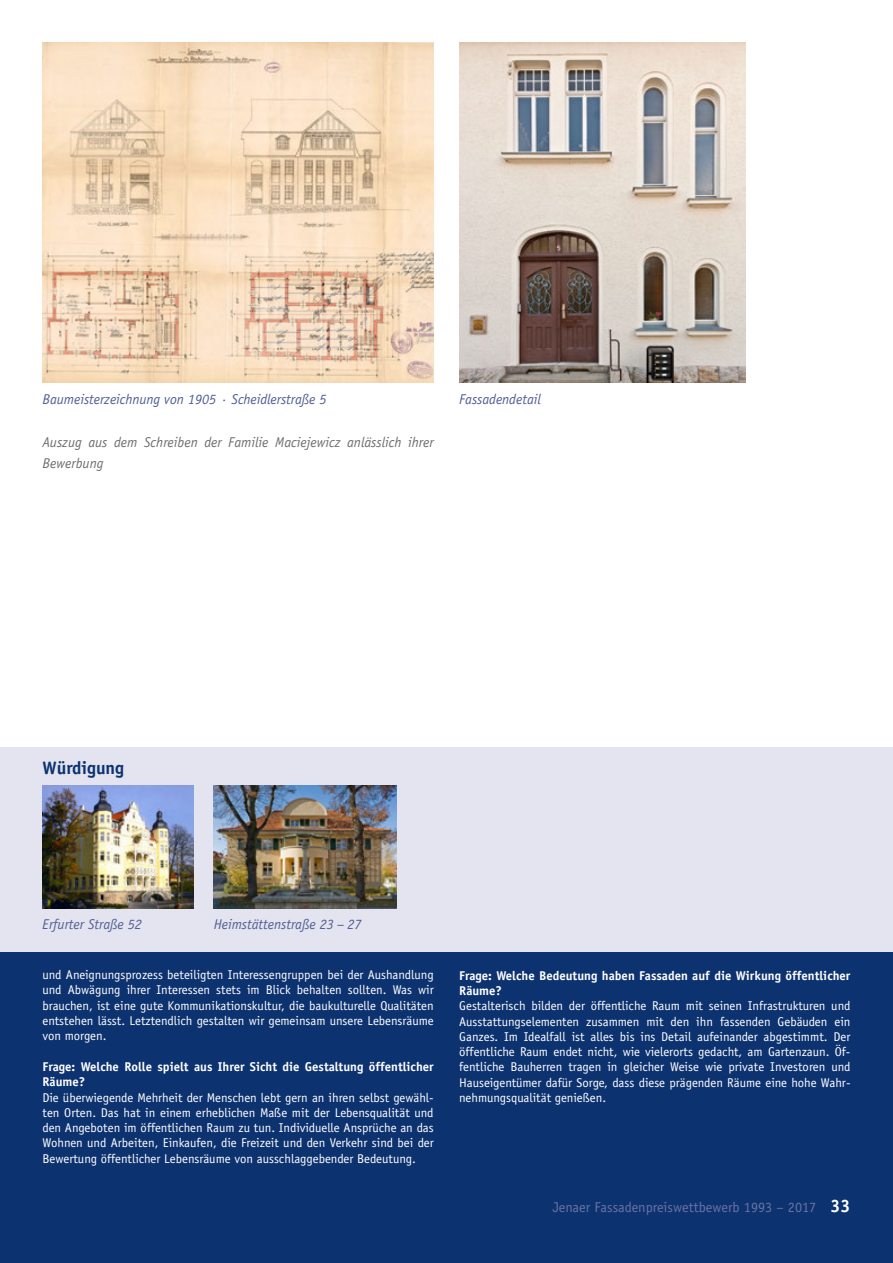
<style>
.page{position:relative;width:893px;height:1263px;background:#fff}
.page>*{position:absolute;margin:0;border:0;box-sizing:border-box;transform-origin:0 0}
.t1{font:700 18px "Officina Sans";letter-spacing:-.005em;color:#0d3270}
.t2{font:italic 14.25px "Officina Sans";letter-spacing:-.005em;color:#535f95}
.t3{font:italic 14.25px/21.3px "Officina Sans";color:#6f6f6e}
.t4{font:14.25px "Officina Sans";color:#6972a3}
.t5{font:12.75px/15.3px "Officina Sans";color:#fff;text-align:justify}
.t6{font:700 12.75px/15.3px "Officina Sans";color:#fff}
.s1{font-weight:700;font-size:18px;color:#fff}
</style>
<div class="page">
<img style="left:459px;top:43px;width:286px;height:340px">
<img style="left:43px;top:43px;width:391px;height:340px">
<div style="left:0;top:927px;width:893px;height:336px;background:#0d3270"></div>
<div style="left:0;top:747px;width:893px;height:204px;background:#e3e4ef"></div>
<img style="left:214px;top:786px;width:182px;height:123px">
<img style="left:43px;top:786px;width:150px;height:123px">
<p class="t2" style="left:43px;top:391px;width:286px">Baumeisterzeichnung von 1905 · Scheidlerstraße 5</p>
<p class="t2" style="left:459px;top:391px;width:83px">Fassadendetail</p>
<p class="t3" style="left:43px;top:431px;width:393px">Auszug aus dem Schreiben der Familie Maciejewicz anlässlich ihrer<br>Bewerbung</p>
<h1 class="t1" style="left:43px;top:757px;width:83px">Würdigung</h1>
<p class="t2" style="left:43px;top:916px;width:101px">Erfurter Straße 52</p>
<p class="t2" style="left:214px;top:916px;width:149px">Heimstättenstraße 23 – 27</p>
<p class="t5" style="left:43px;top:967px;width:393px">und Aneignungsprozess beteiligten Interessengruppen bei der Aushandlung und Abwägung ihrer Interessen stets im Blick behalten sollten. Was wir brauchen, ist eine gute Kommunikationskultur, die baukulturelle Qualitäten entstehen lässt. Letztendlich gestalten wir gemeinsam unsere Lebensräume von morgen.</p>
<p class="t6" style="left:43px;top:1059px;width:393px">Frage: Welche Rolle spielt aus Ihrer Sicht die Gestaltung öffentlicher<br>Räume?</p>
<p class="t5" style="left:43px;top:1089px;width:393px">Die überwiegende Mehrheit der Menschen lebt gern an ihren selbst gewähl&shy;ten Orten. Das hat in einem erheblichen Maße mit der Lebensqualität und den Angeboten im öffentlichen Raum zu tun. Individuelle Ansprüche an das Wohnen und Arbeiten, Einkaufen, die Freizeit und den Verkehr sind bei der Bewertung öffentlicher Lebensräume von ausschlaggebender Bedeutung.</p>
<p class="t6" style="left:459px;top:967px;width:393px">Frage: Welche Bedeutung haben Fassaden auf die Wirkung öffentlicher<br>Räume?</p>
<p class="t5" style="left:459px;top:998px;width:393px">Gestalterisch bilden der öffentliche Raum mit seinen Infrastrukturen und Ausstattungselementen zusammen mit den ihn fassenden Gebäuden ein Ganzes. Im Idealfall ist alles bis ins Detail aufeinander abgestimmt. Der öffentliche Raum endet nicht, wie vielerorts gedacht, am Gartenzaun. Öf&shy;fentliche Bauherren tragen in gleicher Weise wie private Investoren und Hauseigentümer dafür Sorge, dass diese prägenden Räume eine hohe Wahr&shy;nehmungsqualität genießen.</p>
<p class="t4" style="left:553px;top:1199px;width:299px">Jenaer Fassadenpreiswettbewerb 1993 – 2017 <span class="s1">33</span></p>
</div>
